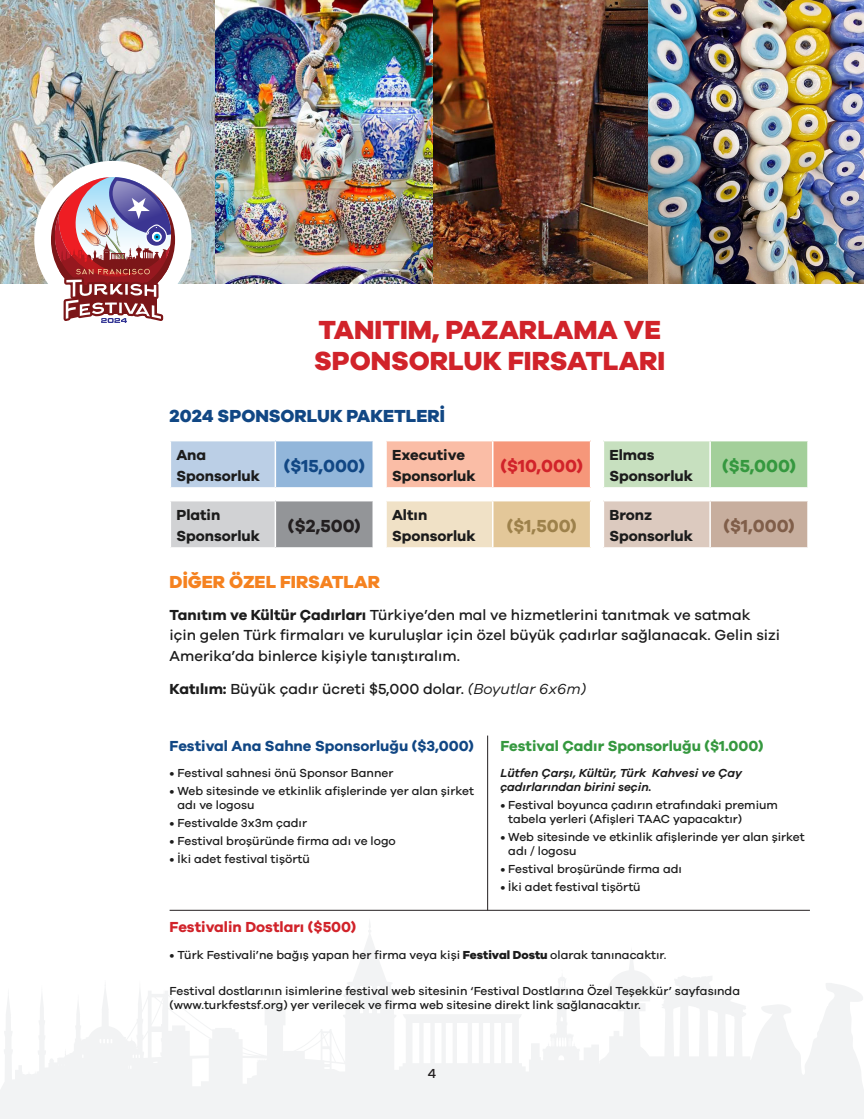
<style>
.page{position:relative;width:864px;height:1119px;background:#fff}
.page>*{position:absolute;margin:0;border:0;box-sizing:border-box;transform-origin:0 0}
.t1{font:800 27px/31px "Galano Grotesque";color:#d1232a}
.t2{font:800 18px "Galano Grotesque";color:#114784}
.t3{font:800 18px "Galano Grotesque";color:#f58220}
.t4{font:700 18px "Galano Grotesque";color:#114784}
.t5{font:700 18px "Galano Grotesque";color:#d1232a}
.t6{font:700 18px "Galano Grotesque";color:#35983f}
.t7{font:700 18px "Galano Grotesque";color:#231f20}
.t8{font:700 18px "Galano Grotesque";color:#9d814b}
.t9{font:700 18px "Galano Grotesque";color:#805e49}
.t10{font:500 15px/20.2px "Galano Grotesque";color:#1c1c1c}
.t11{font:700 15px/20.2px "Galano Grotesque";color:#1c1c1c}
.t12{font:700 15px "Galano Grotesque";color:#114784}
.t13{font:700 15px "Galano Grotesque";color:#35983f}
.t14{font:700 15px "Galano Grotesque";color:#d1232a}
.t15{font:500 13.5px "Galano Grotesque";color:#231f20}
.t16{font:500 12px/13.8px "Galano Grotesque";color:#1c1c1c}
.t17{font:italic 600 12px/13.8px "Galano Grotesque";color:#1c1c1c}
.s1{font-weight:700}
.s2{font-weight:400;font-style:italic}
.s3{font-weight:800}
</style>
<div class="page">
<svg style="left:0;top:922px;width:863px;height:196px"></svg>
<img style="left:0;top:0;width:216px;height:283px">
<img style="left:432px;top:0;width:215px;height:283px">
<img style="left:216px;top:0;width:216px;height:283px">
<img style="left:647px;top:0;width:216px;height:283px">
<div style="left:34px;top:161px;width:157px;height:157px;background:#fff;border-radius:50%"></div>
<svg style="left:51px;top:177px;width:124px;height:146px"></svg>
<div style="left:170px;top:440px;width:105px;height:48px;background:#bbcfe6"></div>
<div style="left:275px;top:440px;width:98px;height:48px;background:#92b6da"></div>
<div style="left:386px;top:440px;width:106px;height:48px;background:#fabda6"></div>
<div style="left:492px;top:440px;width:98px;height:48px;background:#f6977a"></div>
<div style="left:603px;top:440px;width:106px;height:48px;background:#c7e0bf"></div>
<div style="left:709px;top:440px;width:98px;height:48px;background:#a3cf9a"></div>
<div style="left:170px;top:500px;width:105px;height:48px;background:#d1d2d4"></div>
<div style="left:275px;top:500px;width:98px;height:48px;background:#939598"></div>
<div style="left:386px;top:500px;width:106px;height:48px;background:#f0e1c6"></div>
<div style="left:492px;top:500px;width:98px;height:48px;background:#e3c799"></div>
<div style="left:603px;top:500px;width:106px;height:48px;background:#dccabf"></div>
<div style="left:709px;top:500px;width:98px;height:48px;background:#c7ae9e"></div>
<hr style="left:169px;top:440px;width:106px;height:1px;background:#fff">
<hr style="left:169px;top:441px;width:2px;height:46px;background:#fff">
<hr style="left:275px;top:440px;width:98px;height:1px;background:#fff">
<hr style="left:274px;top:441px;width:2px;height:46px;background:#fff">
<hr style="left:372px;top:441px;width:2px;height:46px;background:#fff">
<hr style="left:386px;top:440px;width:106px;height:1px;background:#fff">
<hr style="left:492px;top:440px;width:98px;height:1px;background:#fff">
<hr style="left:492px;top:441px;width:1px;height:46px;background:#fff">
<hr style="left:589px;top:441px;width:2px;height:46px;background:#fff">
<hr style="left:603px;top:440px;width:106px;height:1px;background:#fff">
<hr style="left:602px;top:441px;width:2px;height:46px;background:#fff">
<hr style="left:709px;top:440px;width:99px;height:1px;background:#fff">
<hr style="left:709px;top:441px;width:1px;height:46px;background:#fff">
<hr style="left:806px;top:441px;width:2px;height:46px;background:#fff">
<hr style="left:169px;top:487px;width:106px;height:1px;background:#fff">
<hr style="left:169px;top:500px;width:106px;height:1px;background:#fff">
<hr style="left:169px;top:501px;width:2px;height:46px;background:#fff">
<hr style="left:274px;top:501px;width:2px;height:46px;background:#fff">
<hr style="left:372px;top:501px;width:2px;height:46px;background:#fff">
<hr style="left:492px;top:501px;width:1px;height:46px;background:#fff">
<svg style="left:274px;top:487px;width:534px;height:14px"></svg>
<hr style="left:589px;top:501px;width:2px;height:46px;background:#fff">
<hr style="left:603px;top:500px;width:106px;height:1px;background:#fff">
<hr style="left:602px;top:501px;width:2px;height:46px;background:#fff">
<hr style="left:709px;top:500px;width:99px;height:1px;background:#fff">
<hr style="left:709px;top:501px;width:1px;height:46px;background:#fff">
<hr style="left:806px;top:501px;width:2px;height:46px;background:#fff">
<hr style="left:169px;top:547px;width:106px;height:1px;background:#fff">
<hr style="left:275px;top:547px;width:98px;height:1px;background:#fff">
<hr style="left:386px;top:547px;width:106px;height:1px;background:#fff">
<hr style="left:492px;top:547px;width:98px;height:1px;background:#fff">
<hr style="left:603px;top:547px;width:106px;height:1px;background:#fff">
<hr style="left:709px;top:547px;width:99px;height:1px;background:#fff">
<hr style="left:169px;top:909px;width:640px;height:1px;background:#231f20">
<hr style="left:487px;top:735px;width:1px;height:175px;background:#231f20">
<h1 class="t1" style="left:314px;top:313px;width:352px">TANITIM, PAZARLAMA VE<br>SPONSORLUK FIRSATLARI</h1>
<h2 class="t2" style="left:169px;top:405px;width:277px">2024 SPONSORLUK PAKETLERİ</h2>
<p class="t11" style="left:176px;top:444px;width:85px">Ana<br>Sponsorluk</p>
<h2 class="t4" style="left:283px;top:454px;width:83px">($15,000)</h2>
<p class="t11" style="left:392px;top:444px;width:85px">Executive<br>Sponsorluk</p>
<h2 class="t5" style="left:500px;top:454px;width:84px">($10,000)</h2>
<p class="t11" style="left:609px;top:444px;width:85px">Elmas<br>Sponsorluk</p>
<h2 class="t6" style="left:721px;top:454px;width:76px">($5,000)</h2>
<p class="t11" style="left:176px;top:504px;width:85px">Platin<br>Sponsorluk</p>
<h2 class="t7" style="left:288px;top:515px;width:74px">($2,500)</h2>
<p class="t11" style="left:392px;top:504px;width:85px">Altın<br>Sponsorluk</p>
<h2 class="t8" style="left:506px;top:515px;width:71px">($1,500)</h2>
<p class="t11" style="left:609px;top:504px;width:85px">Bronz<br>Sponsorluk</p>
<h2 class="t9" style="left:723px;top:515px;width:73px">($1,000)</h2>
<h2 class="t3" style="left:169px;top:570px;width:212px">DİĞER ÖZEL FIRSATLAR</h2>
<p class="t10" style="left:169px;top:604px;width:612px"><span class="s1">Tanıtım ve Kültür Çadırları</span> Türkiye’den mal ve hizmetlerini tanıtmak ve satmak için gelen Türk firmaları ve kuruluşlar için özel büyük çadırlar sağlanacak. Gelin sizi<br>Amerika’da binlerce kişiyle tanıştıralım.</p>
<p class="t10" style="left:169px;top:678px;width:418px"><span class="s1">Katılım:</span> Büyük çadır ücreti $5,000 dolar. <span class="s2">(Boyutlar 6x6m)</span></p>
<p class="t12" style="left:169px;top:736px;width:305px">Festival Ana Sahne Sponsorluğu ($3,000)</p>
<p class="t16" style="left:169px;top:765px;width:225px">• Festival sahnesi önü Sponsor Banner</p>
<p class="t16" style="left:177px;top:783px;width:298px;text-indent:-8px">• Web sitesinde ve etkinlik afişlerinde yer alan şirket adı ve logosu</p>
<p class="t16" style="left:169px;top:815px;width:139px">• Festivalde 3x3m çadır</p>
<p class="t16" style="left:169px;top:833px;width:228px">• Festival broşüründe firma adı ve logo</p>
<p class="t16" style="left:169px;top:851px;width:142px">• İki adet festival tişörtü</p>
<p class="t13" style="left:500px;top:736px;width:264px">Festival Çadır Sponsorluğu ($1.000)</p>
<p class="t17" style="left:500px;top:765px;width:243px">Lütfen Çarşı, Kültür, Türk Kahvesi ve Çay çadırlarından birini seçin.</p>
<p class="t16" style="left:508px;top:797px;width:271px;text-indent:-8px">• Festival boyunca çadırın etrafındaki premium tabela yerleri (Afişleri TAAC yapacaktır)</p>
<p class="t16" style="left:508px;top:829px;width:298px;text-indent:-8px">• Web sitesinde ve etkinlik afişlerinde yer alan şirket adı / logosu</p>
<p class="t16" style="left:500px;top:861px;width:183px">• Festival broşüründe firma adı</p>
<p class="t16" style="left:500px;top:879px;width:142px">• İki adet festival tişörtü</p>
<p class="t14" style="left:169px;top:917px;width:188px">Festivalin Dostları ($500)</p>
<p class="t16" style="left:169px;top:947px;width:498px">• Türk Festivali’ne bağış yapan her firma veya kişi <span class="s3">Festival Dostu</span> olarak tanınacaktır.</p>
<p class="t16" style="left:169px;top:983px;width:571px">Festival dostlarının isimlerine festival web sitesinin ‘Festival Dostlarına Özel Teşekkür’ sayfasında (www.turkfestsf.org) yer verilecek ve firma web sitesine direkt link sağlanacaktır.</p>
<p class="t15" style="left:427px;top:1065px;width:10px">4</p>
</div>
